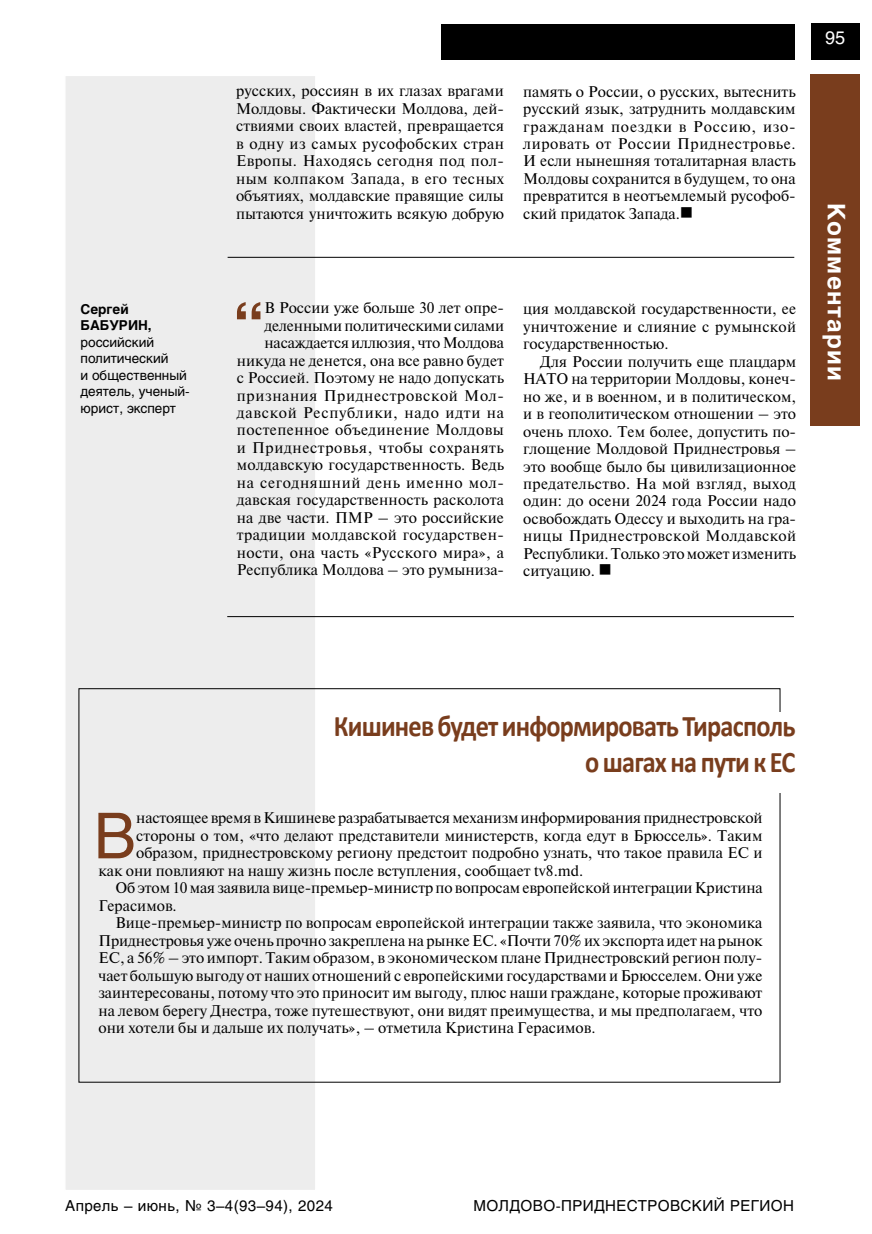
<style>
.page{position:relative;width:872px;height:1234px;background:#fff}
.page>*{position:absolute;margin:0;border:0;box-sizing:border-box;transform-origin:0 0}
.t1{font:700 62.7px "Helios";color:#793d1d}
.t2{font:62.7px "Helios";color:#793d1d}
.t3{font:700 30px/36px "Calibri";letter-spacing:-.03em;color:#793d1d;text-align:right;scale:.88 1}
.t4{font:700 24px "Helios";letter-spacing:.05em;color:#fff}
.t5{font:18px "Helios";color:#fff}
.t6{font:15px "Helios";letter-spacing:.025em;color:#000}
.t7{font:14.55px/17.4px "Newton C";color:#000;text-align:justify}
.t8{font:13.5px/16.5px "Helios";color:#000}
.t9{font:700 13.5px/16.5px "Helios";color:#000}
</style>
<div class="page">
<div style="left:811px;top:23px;width:48px;height:37px;background:#000"></div>
<div style="left:441px;top:24px;width:354px;height:35px;background:#000"></div>
<div style="left:810px;top:75px;width:50px;height:351px;background:#793d1d"></div>
<div style="left:64px;top:75px;width:252px;height:1115px;background:#ededed;border:2px solid #fff"></div>
<hr style="left:228px;top:257px;width:566px;height:1px;background:#000">
<hr style="left:227px;top:616px;width:567px;height:1px;background:#000">
<p class="t9" style="left:80px;top:301px;width:73px">Сергей<br>БАБУРИН,</p>
<p class="t8" style="left:80px;top:333px;width:111px">российский политический<br>и общественный деятель, ученый&shy;юрист, эксперт</p>
<p class="t7" style="left:236px;top:82px;width:269px">русских, россиян в их глазах врагами Молдовы. Фактически Молдова, дей&shy;ствиями своих властей, превращается в одну из самых русофобских стран Европы. Находясь сегодня под пол&shy;ным колпаком Запада, в его тесных объятиях, молдавские правящие силы пытаются уничтожить всякую добрую</p>
<p class="t7" style="left:523px;top:83px;width:274px">память о России, о русских, вытеснить русский язык, затруднить молдавским гражданам поездки в Россию, изо&shy;лировать от России Приднестровье.<br>И если нынешняя тоталитарная власть Молдовы сохранится в будущем, то она превратится в неотъемлемый русофоб&shy;ский придаток Запада.■</p>
<h1 class="t1" style="left:233px;top:289px;width:33px">“</h1>
<p class="t7" style="left:237px;top:299px;width:269px;text-align:right">В России уже больше 30 лет опре&shy;деленными политическими силами насаждается иллюзия, что Молдова никуда не денется, она все равно будет с Россией. Поэтому не надо допускать признания Приднестровской Мол&shy;давской Республики, надо идти на постепенное объединение Молдовы и Приднестровья, чтобы сохранять молдавскую государственность. Ведь на сегодняшний день именно мол&shy;давская государственность расколота на две части. ПМР – это российские традиции молдавской государствен&shy;ности, она часть «Русского мира», а Республика Молдова – это румыниза-</p>
<p class="t7" style="left:523px;top:300px;width:274px">ция молдавской государственности, ее уничтожение и слияние с румынской государственностью.</p>
<p class="t7" style="left:523px;top:352px;width:274px;text-indent:17px">Для России получить еще плацдарм НАТО на территории Молдовы, конеч&shy;но же, и в военном, и в политическом, и в геополитическом отношении – это очень плохо. Тем более, допустить по&shy;глощение Молдовой Приднестровья – это вообще было бы цивилизационное предательство. На мой взгляд, выход один: до осени 2024 года России надо освобождать Одессу и выходить на гра&shy;ницы Приднестровской Молдавской Республики. Только это может изменить ситуацию. ■</p>
<p class="t5" style="left:825px;top:27px;width:22px">95</p>
<h3 class="t4" style="left:850px;top:203px;width:179px;rotate:90deg">Комментарии</h3>
<h2 class="t3" style="left:334px;top:707px;width:526px">Кишинев будет информировать Тирасполь о шагах на пути к ЕС</h2>
<h1 class="t2" style="left:94px;top:798px;width:44px">В</h1>
<p class="t7" style="left:136px;top:809px;width:628px">настоящее время в Кишиневе разрабатывается механизм информирования приднестровской</p>
<p class="t7" style="left:136px;top:826px;width:627px">стороны о том, «что делают представители министерств, когда едут в Брюссель». Таким</p>
<p class="t7" style="left:136px;top:844px;width:627px">образом, приднестровскому региону предстоит подробно узнать, что такое правила ЕС и</p>
<p class="t7" style="left:98px;top:861px;width:486px">как они повлияют на нашу жизнь после вступления, сообщает tv8.md.</p>
<p class="t7" style="left:115px;top:879px;width:648px">Об этом 10 мая заявила вице-премьер-министр по вопросам европейской интеграции Кристина</p>
<p class="t7" style="left:98px;top:896px;width:80px">Герасимов.</p>
<p class="t7" style="left:115px;top:914px;width:648px">Вице-премьер-министр по вопросам европейской интеграции также заявила, что экономика</p>
<p class="t7" style="left:98px;top:931px;width:665px">Приднестровья уже очень прочно закреплена на рынке ЕС. «Почти 70% их экспорта идет на рынок</p>
<p class="t7" style="left:98px;top:949px;width:665px">ЕС, а 56% – это импорт. Таким образом, в экономическом плане Приднестровский регион полу-</p>
<p class="t7" style="left:98px;top:966px;width:665px">чает большую выгоду от наших отношений с европейскими государствами и Брюсселем. Они уже</p>
<p class="t7" style="left:98px;top:983px;width:665px">заинтересованы, потому что это приносит им выгоду, плюс наши граждане, которые проживают</p>
<p class="t7" style="left:98px;top:1001px;width:665px">на левом берегу Днестра, тоже путешествуют, они видят преимущества, и мы предполагаем, что</p>
<p class="t7" style="left:98px;top:1018px;width:499px">они хотели бы и дальше их получать», – отметила Кристина Герасимов.</p>
<p class="t6" style="left:65px;top:1196px;width:269px">Апрель – июнь, № 3–4(93–94), 2024</p>
<p class="t6" style="left:473px;top:1196px;width:322px">МОЛДОВО-ПРИДНЕСТРОВСКИЙ РЕГИОН</p>
</div>
